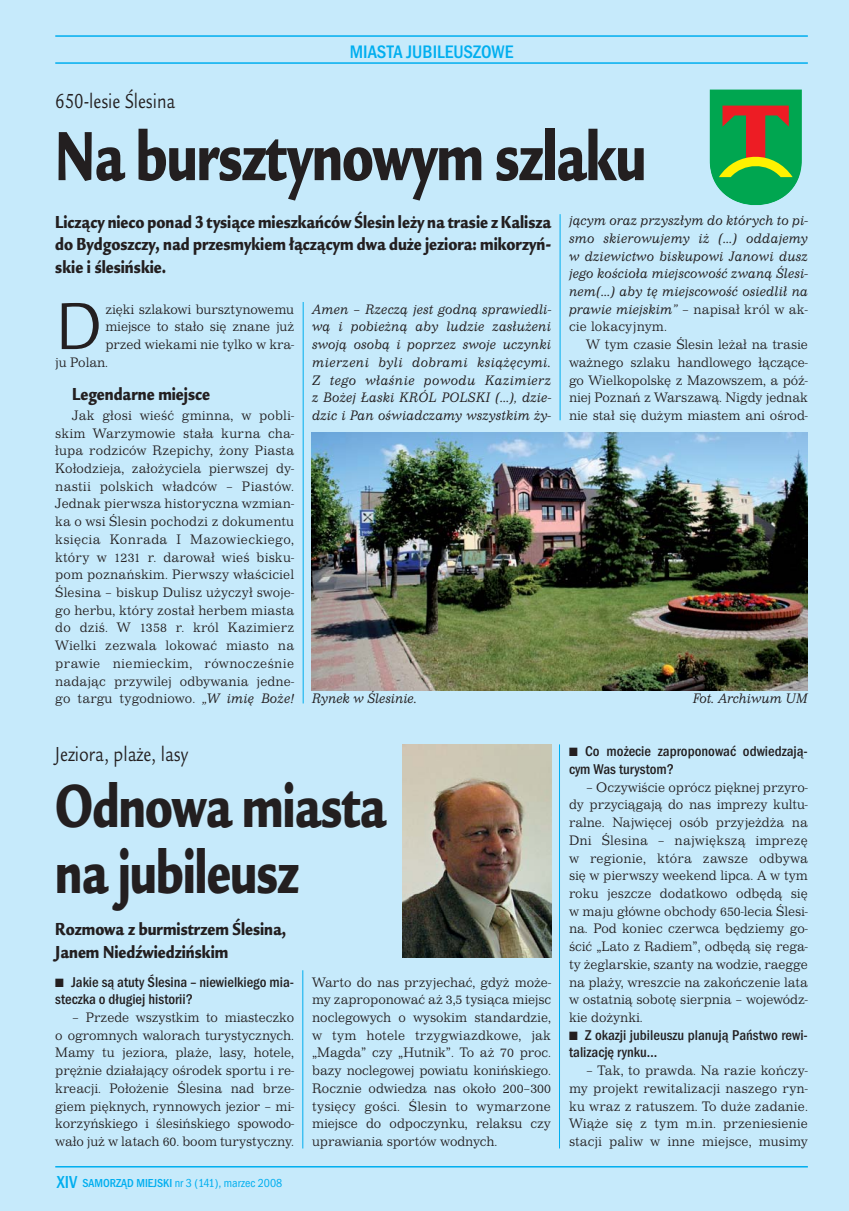
<style>
.page{position:relative;width:849px;height:1211px;background:#fff}
.page>*{position:absolute;margin:0;border:0;box-sizing:border-box;transform-origin:0 0}
.t1{font:72px "Legacy San Itc TEE Ultr";letter-spacing:-.02em;color:#231f20;scale:.7 1}
.t2{font:68.4px "Legacy San Itc TEE";color:#231f20;scale:.9 1}
.t3{font:63px/65.7px "Legacy San Itc TEE Ultr";letter-spacing:-.02em;color:#231f20;scale:.7 1}
.t4{font:21px "Legacy San Itc TEE";color:#231f20;scale:.8 1}
.t5{font:500 condensed 18.75px "Franklin Got SC Itc TEE";color:#00aeef}
.t6{font:18px/22.5px "Legacy San Itc TEE Ultr";color:#231f20;text-align:justify;scale:.8 1}
.t7{font:500 condensed 14.7px/17.7px "Franklin Got Itc TEE";color:#231f20}
.t8{font:14.25px/17.7px "Impressum TEE Ligh";color:#231f20;text-align:justify;scale:.95 1}
.t9{font:14.25px/17.7px "Impressum TEE Ligh Ital";letter-spacing:.015em;color:#231f20;text-align:justify;scale:.95 1}
.t10{font:condensed 12px "Franklin Got Itc TEE";color:#00aeef}
.s1{font-family:"Impressum TEE Ligh Ital"}
.s2{font-weight:500;font-size:18px}
.s3{font-weight:500}
</style>
<div class="page">
<div style="left:0;top:0;width:849px;height:1210px;background:#c6eafb"></div>
<hr style="left:55px;top:1166px;width:753px;height:1px;background:#00aeef">
<hr style="left:55px;top:62px;width:753px;height:2px;background:#00aeef">
<hr style="left:55px;top:35px;width:753px;height:2px;background:#00aeef">
<hr style="left:303px;top:302px;width:1px;height:401px;background:#00aeef">
<hr style="left:560px;top:214px;width:1px;height:206px;background:#00aeef">
<svg style="left:710px;top:89px;width:92px;height:116px;background:#449b52"></svg>
<hr style="left:302px;top:970px;width:1px;height:178px;background:#00aeef">
<img style="left:402px;top:744px;width:149px;height:213px">
<hr style="left:559px;top:744px;width:1px;height:404px;background:#00aeef">
<img style="left:312px;top:433px;width:496px;height:257px">
<h3 class="t5" style="left:350px;top:40px;width:165px">MIASTA JUBILEUSZOWE</h3>
<h3 class="t4" style="left:55px;top:92px;width:152px">650-lesie Ślesina</h3>
<h1 class="t1" style="left:55px;top:127px;width:846px">Na bursztynowym szlaku</h1>
<p class="t6" style="left:55px;top:212px;width:622px">Liczący nieco ponad 3 tysiące mieszkańców Ślesin leży na trasie z Kalisza do Bydgoszczy, nad przesmykiem łączącym dwa duże jeziora: mikorzyń&shy;skie i ślesińskie.</p>
<p class="t9" style="left:569px;top:213px;width:253px">jącym oraz przyszłym do których to pi&shy;smo skierowujemy iż (…) oddajemy w dziewictwo biskupowi Janowi dusz jego kościoła miejscowość zwaną Ślesi&shy;nem(…) aby tę miejscowość osiedlił na</p>
<p class="t8" style="left:569px;top:301px;width:253px"><span class="s1">prawie miejskim”</span> – napisał król w ak&shy;cie lokacyjnym.</p>
<p class="t8" style="left:569px;top:337px;width:253px;text-indent:17px">W tym czasie Ślesin leżał na trasie ważnego szlaku handlowego łączące&shy;go Wielkopolskę z Mazowszem, a póź&shy;niej Poznań z Warszawą. Nigdy jednak nie stał się dużym miastem ani ośrod-</p>
<h2 class="t2" style="left:55px;top:298px;width:53px">D</h2>
<p class="t8" style="left:105px;top:301px;width:200px">zięki szlakowi bursztynowemu</p>
<p class="t9" style="left:312px;top:301px;width:253px">Amen – Rzeczą jest godną sprawiedli&shy;wą i pobieżną aby ludzie zasłużeni swoją osobą i poprzez swoje uczynki mierzeni byli dobrami książęcymi.<br>Z tego właśnie powodu Kazimierz z Bożej Łaski KRÓL POLSKI (…), dzie&shy;dzic i Pan oświadczamy wszystkim ży-</p>
<p class="t8" style="left:105px;top:319px;width:200px">miejsce to stało się znane już</p>
<p class="t8" style="left:105px;top:337px;width:200px">przed wiekami nie tylko w kra-</p>
<p class="t8" style="left:55px;top:354px;width:57px">ju Polan.</p>
<p class="t6" style="left:72px;top:384px;width:174px">Legendarne miejsce</p>
<p class="t8" style="left:55px;top:407px;width:253px;text-indent:17px">Jak głosi wieść gminna, w pobli&shy;skim Warzymowie stała kurna cha&shy;łupa rodziców Rzepichy, żony Piasta Kołodzieja, założyciela pierwszej dy&shy;nastii polskich władców – Piastów.<br>Jednak pierwsza historyczna wzmian&shy;ka o wsi Ślesin pochodzi z dokumentu księcia Konrada I Mazowieckiego, który w 1231 r. darował wieś bisku&shy;pom poznańskim. Pierwszy właściciel Ślesina – biskup Dulisz użyczył swoje&shy;go herbu, który został herbem miasta do dziś. W 1358 r. król Kazimierz Wielki zezwala lokować miasto na prawie niemieckim, równocześnie nadając przywilej odbywania jedne&shy;go targu tygodniowo. <span class="s1">„W imię Boże!</span></p>
<p class="t9" style="left:312px;top:690px;width:112px">Rynek w Ślesinie.</p>
<p class="t9" style="left:693px;top:690px;width:123px">Fot. Archiwum UM</p>
<h3 class="t4" style="left:55px;top:745px;width:167px">Jeziora, plaże, lasy</h3>
<h3 class="t3" style="left:55px;top:778px;width:475px">Odnowa miasta na jubileusz</h3>
<p class="t6" style="left:55px;top:919px;width:290px">Rozmowa z burmistrzem Ślesina,<br>Janem Niedźwiedzińskim</p>
<p class="t7" style="left:55px;top:974px;width:240px">■ Jakie są atuty Ślesina – niewielkiego mia&shy;steczka o długiej historii?</p>
<p class="t8" style="left:55px;top:1009px;width:253px;text-indent:17px">– Przede wszystkim to miasteczko o ogromnych walorach turystycznych.<br>Mamy tu jeziora, plaże, lasy, hotele, prężnie działający ośrodek sportu i re&shy;kreacji. Położenie Ślesina nad brze&shy;giem pięknych, rynnowych jezior – mi&shy;korzyńskiego i ślesińskiego spowodo&shy;wało już w latach 60. boom turystyczny.</p>
<p class="t10" style="left:57px;top:1178px;width:227px"><span class="s2">XIV</span> <span class="s3">SAMORZĄD MIEJSKI</span> nr 3 (141), marzec 2008</p>
<p class="t8" style="left:312px;top:974px;width:253px">Warto do nas przyjechać, gdyż może&shy;my zaproponować aż 3,5 tysiąca miejsc noclegowych o wysokim standardzie, w tym hotele trzygwiazdkowe, jak „Magda” czy „Hutnik”. To aż 70 proc. bazy noclegowej powiatu konińskiego.<br>Rocznie odwiedza nas około 200–300 tysięcy gości. Ślesin to wymarzone miejsce do odpoczynku, relaksu czy uprawiania sportów wodnych.</p>
<p class="t7" style="left:569px;top:744px;width:240px">■ Co możecie zaproponować odwiedzają&shy;cym Was turystom?</p>
<p class="t8" style="left:569px;top:779px;width:253px;text-indent:17px">– Oczywiście oprócz pięknej przyro&shy;dy przyciągają do nas imprezy kultu&shy;ralne. Najwięcej osób przyjeżdża na Dni Ślesina – największą imprezę w regionie, która zawsze odbywa się w pierwszy weekend lipca. A w tym roku jeszcze dodatkowo odbędą się w maju główne obchody 650-lecia Ślesi&shy;na. Pod koniec czerwca będziemy go&shy;ścić „Lato z Radiem”, odbędą się rega&shy;ty żeglarskie, szanty na wodzie, raegge na plaży, wreszcie na zakończenie lata w ostatnią sobotę sierpnia – wojewódz&shy;kie dożynki.</p>
<p class="t7" style="left:569px;top:1027px;width:240px">■ Z okazji jubileuszu planują Państwo rewi&shy;talizację rynku…</p>
<p class="t8" style="left:569px;top:1062px;width:253px;text-indent:17px">– Tak, to prawda. Na razie kończy&shy;my projekt rewitalizacji naszego ryn&shy;ku wraz z ratuszem. To duże zadanie.<br>Wiąże się z tym m.in. przeniesienie stacji paliw w inne miejsce, musimy</p>
</div>
